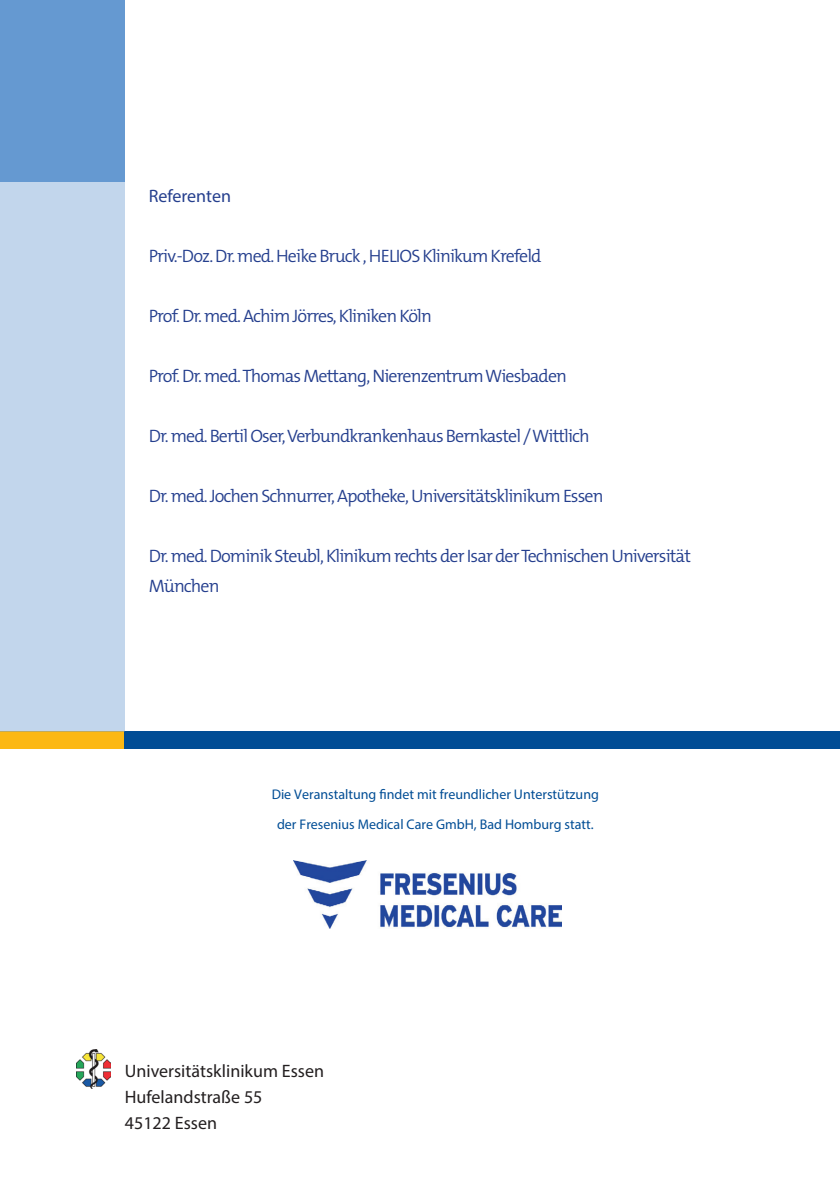
<style>
.page{position:relative;width:840px;height:1191px;background:#fff}
.page>*{position:absolute;margin:0;border:0;box-sizing:border-box;transform-origin:0 0}
.t1{font:300 18px/30px "The Mix B4";letter-spacing:-.05em;color:#253f8e}
.t2{font:18px/26px "Myriad Pro";color:#231f20}
.t3{font:18px "Myriad Pro";color:#253f8e}
.t4{font:14px/30px "Myriad Pro";color:#014d95;text-align:center}
</style>
<div class="page">
<div style="left:0;top:0;width:125px;height:181px;background:#6599d1"></div>
<div style="left:0;top:731px;width:125px;height:17px;background:#fcb814"></div>
<div style="left:125px;top:731px;width:714px;height:17px;background:#014d95"></div>
<div style="left:0;top:182px;width:125px;height:549px;background:#c2d6ec"></div>
<img style="left:77px;top:1049px;width:33px;height:39px">
<img style="left:293px;top:860px;width:268px;height:68px">
<p class="t3" style="left:149px;top:185px;width:84px">Referenten</p>
<p class="t1" style="left:149px;top:242px;width:394px">Priv.-Doz. Dr. med. Heike Bruck , HELIOS Klinikum Krefeld</p>
<p class="t1" style="left:149px;top:302px;width:284px">Prof. Dr. med. Achim Jörres, Kliniken Köln</p>
<p class="t1" style="left:149px;top:362px;width:419px">Prof. Dr. med. Thomas Mettang, Nierenzentrum Wiesbaden</p>
<p class="t1" style="left:149px;top:422px;width:442px">Dr. med. Bertil Oser, Verbundkrankenhaus Bernkastel / Wittlich</p>
<p class="t1" style="left:149px;top:482px;width:456px">Dr. med. Jochen Schnurrer, Apotheke, Universitätsklinikum Essen</p>
<p class="t1" style="left:149px;top:542px;width:543px">Dr. med. Dominik Steubl, Klinikum rechts der Isar der Technischen Universität<br>München</p>
<p class="t4" style="left:271px;top:779px;width:328px">Die Veranstaltung findet mit freundlicher Unterstützung der Fresenius Medical Care GmbH, Bad Homburg statt.</p>
<p class="t2" style="left:125px;top:1057px;width:201px">Universitätsklinikum Essen<br>Hufelandstraße 55<br>45122 Essen</p>
</div>
